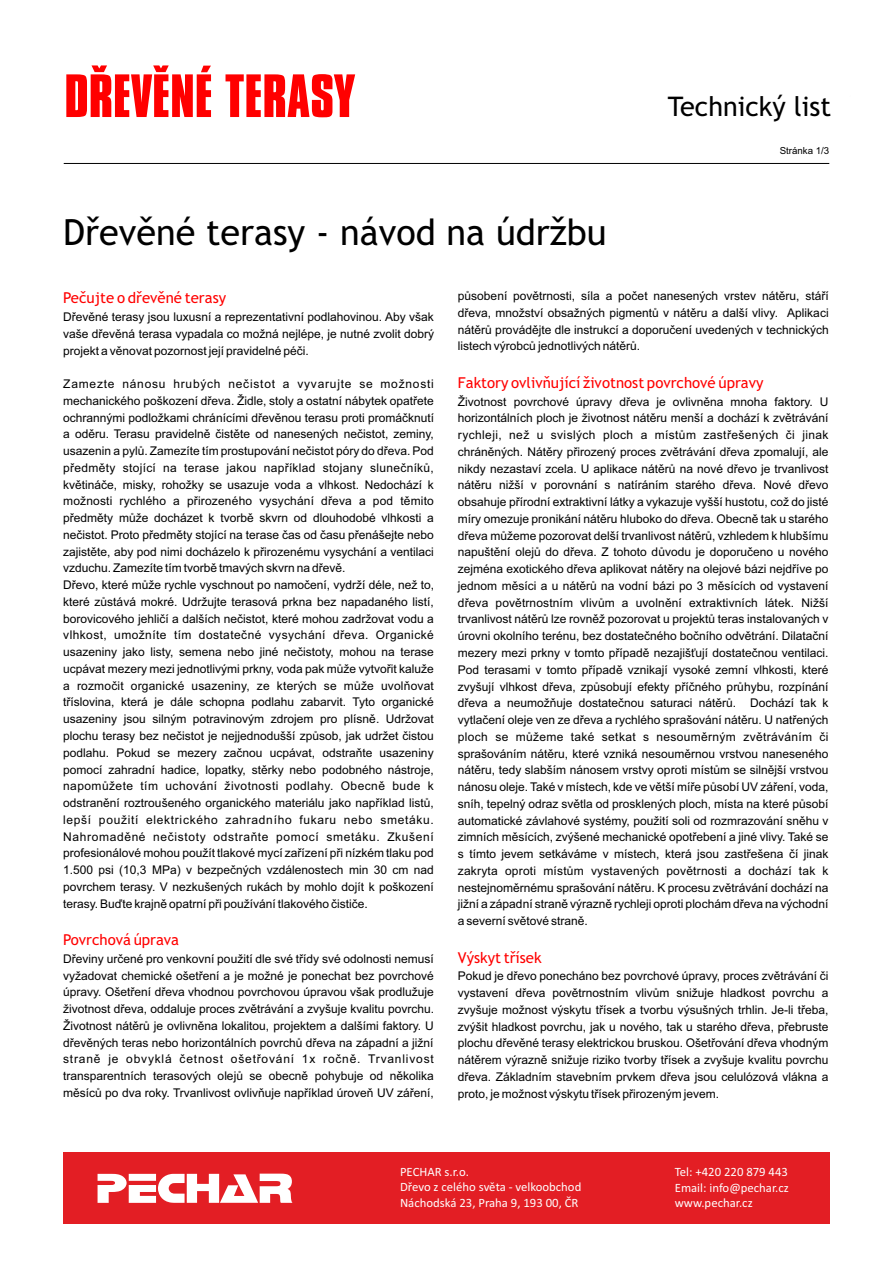
<style>
.page{position:relative;width:893px;height:1263px;background:#fff}
.page>*{position:absolute;margin:0;border:0;box-sizing:border-box;transform-origin:0 0}
.t1{font:700 52.5px "Compacta BT";color:#f00}
.t2{font:36px "Trebuchet MS";color:#000}
.t3{font:27px "Trebuchet MS";color:#000}
.t4{font:15px "Trebuchet MS";color:#f00}
.t5{font:12.75px/15.6px "Calibri";color:#fefefe}
.t6{font:12px/16.8px "Arial";color:#000;text-align:justify}
.t7{font:9.75px "Arial";color:#000}
</style>
<div class="page">
<div style="left:63px;top:1152px;width:767px;height:71px;background:#e31e24"></div>
<svg style="left:98px;top:1173px;width:194px;height:30px"></svg>
<hr style="left:64px;top:163px;width:765px;height:1px;background:#000">
<svg style="left:92px;top:65px;width:15px;height:7px"></svg>
<svg style="left:153px;top:65px;width:16px;height:7px"></svg>
<h1 class="t1" style="left:64px;top:77px;width:292px">DREVENÉ TERASY</h1>
<h2 class="t2" style="left:63px;top:219px;width:545px">Dřevěné terasy - návod na údržbu</h2>
<h3 class="t3" style="left:668px;top:97px;width:165px">Technický list</h3>
<p class="t7" style="left:780px;top:147px;width:51px">Stránka 1/3</p>
<p class="t4" style="left:63px;top:292px;width:164px">Pečujte o dřevěné terasy</p>
<p class="t6" style="left:63px;top:309px;width:372px">Dřevěné terasy jsou luxusní a reprezentativní podlahovinou. Aby však vaše dřevěná terasa vypadala co možná nejlépe, je nutné zvolit dobrý projekt a věnovat pozornost její pravidelné péči.</p>
<p class="t6" style="left:63px;top:377px;width:372px;text-align:left">Zamezte nánosu hrubých nečistot a vyvarujte se možnosti mechanického poškození dřeva. Židle, stoly a ostatní nábytek opatřete ochrannými podložkami chránícími dřevěnou terasu proti promáčknutí a oděru. Terasu pravidelně čistěte od nanesených nečistot, zeminy, usazenin a pylů. Zamezíte tím prostupování nečistot póry do dřeva. Pod předměty stojící na terase jakou například stojany slunečníků, květináče, misky, rohožky se usazuje voda a vlhkost. Nedochází k možnosti rychlého a přirozeného vysychání dřeva a pod těmito předměty může docházet k tvorbě skvrn od dlouhodobé vlhkosti a nečistot. Proto předměty stojící na terase čas od času přenášejte nebo zajistěte, aby pod nimi docházelo k přirozenému vysychání a ventilaci vzduchu. Zamezíte tím tvorbě tmavých skvrn na dřevě.<br>Dřevo, které může rychle vyschnout po namočení, vydrží déle, než to, které zůstává mokré. Udržujte terasová prkna bez napadaného listí, borovicového jehličí a dalších nečistot, které mohou zadržovat vodu a vlhkost, umožníte tím dostatečné vysychání dřeva. Organické usazeniny jako listy, semena nebo jiné nečistoty, mohou na terase ucpávat mezery mezi jednotlivými prkny, voda pak může vytvořit kaluže a rozmočit organické usazeniny, ze kterých se může uvolňovat tříslovina, která je dále schopna podlahu zabarvit. Tyto organické usazeniny jsou silným potravinovým zdrojem pro plísně. Udržovat plochu terasy bez nečistot je nejjednodušší způsob, jak udržet čistou podlahu. Pokud se mezery začnou ucpávat, odstraňte usazeniny pomocí zahradní hadice, lopatky, stěrky nebo podobného nástroje, napomůžete tím uchování životnosti podlahy. Obecně bude k odstranění roztroušeného organického materiálu jako například listů, lepší použití elektrického zahradního fukaru nebo smetáku.<br>Nahromaděné nečistoty odstraňte pomocí smetáku. Zkušení profesionálové mohou použít tlakové mycí zařízení při nízkém tlaku pod 1.500 psi (10,3 MPa) v bezpečných vzdálenostech min 30 cm nad povrchem terasy. V nezkušených rukách by mohlo dojít k poškození terasy. Buďte krajně opatrní při používání tlakového čističe.</p>
<p class="t4" style="left:63px;top:934px;width:117px">Povrchová úprava</p>
<p class="t6" style="left:63px;top:951px;width:372px">Dřeviny určené pro venkovní použití dle své třídy své odolnosti nemusí vyžadovat chemické ošetření a je možné je ponechat bez povrchové úpravy. Ošetření dřeva vhodnou povrchovou úpravou však prodlužuje životnost dřeva, oddaluje proces zvětrávání a zvyšuje kvalitu povrchu.<br>Životnost nátěrů je ovlivněna lokalitou, projektem a dalšími faktory. U dřevěných teras nebo horizontálních povrchů dřeva na západní a jižní straně je obvyklá četnost ošetřování 1x ročně. Trvanlivost transparentních terasových olejů se obecně pohybuje od několika měsíců po dva roky. Trvanlivost ovlivňuje například úroveň UV záření,</p>
<p class="t6" style="left:458px;top:289px;width:372px">působení povětrnosti, síla a počet nanesených vrstev nátěru, stáří dřeva, množství obsažných pigmentů v nátěru a další vlivy. Aplikaci nátěrů provádějte dle instrukcí a doporučení uvedených v technických listech výrobců jednotlivých nátěrů.</p>
<p class="t4" style="left:458px;top:377px;width:307px">Faktory ovlivňující životnost povrchové úpravy</p>
<p class="t6" style="left:458px;top:394px;width:372px">Životnost povrchové úpravy dřeva je ovlivněna mnoha faktory. U horizontálních ploch je životnost nátěru menší a dochází k zvětrávání rychleji, než u svislých ploch a místům zastřešených či jinak chráněných. Nátěry přirozený proces zvětrávání dřeva zpomalují, ale nikdy nezastaví zcela. U aplikace nátěrů na nové dřevo je trvanlivost nátěru nižší v porovnání s natíráním starého dřeva. Nové dřevo obsahuje přírodní extraktivní látky a vykazuje vyšší hustotu, což do jisté míry omezuje pronikání nátěru hluboko do dřeva. Obecně tak u starého dřeva můžeme pozorovat delší trvanlivost nátěrů, vzhledem k hlubšímu napuštění olejů do dřeva. Z tohoto důvodu je doporučeno u nového zejména exotického dřeva aplikovat nátěry na olejové bázi nejdříve po jednom měsíci a u nátěrů na vodní bázi po 3 měsících od vystavení dřeva povětrnostním vlivům a uvolnění extraktivních látek. Nižší trvanlivost nátěrů lze rovněž pozorovat u projektů teras instalovaných v úrovni okolního terénu, bez dostatečného bočního odvětrání. Dilatační mezery mezi prkny v tomto případě nezajišťují dostatečnou ventilaci.<br>Pod terasami v tomto případě vznikají vysoké zemní vlhkosti, které zvyšují vlhkost dřeva, způsobují efekty příčného průhybu, rozpínání dřeva a neumožňuje dostatečnou saturaci nátěrů. Dochází tak k vytlačení oleje ven ze dřeva a rychlého sprašování nátěru. U natřených ploch se můžeme také setkat s nesouměrným zvětráváním či sprašováním nátěru, které vzniká nesouměrnou vrstvou naneseného nátěru, tedy slabším nánosem vrstvy oproti místům se silnější vrstvou nánosu oleje. Také v místech, kde ve větší míře působí UV záření, voda, sníh, tepelný odraz světla od prosklených ploch, místa na které působí automatické závlahové systémy, použití soli od rozmrazování sněhu v zimních měsících, zvýšené mechanické opotřebení a jiné vlivy. Také se s tímto jevem setkáváme v místech, která jsou zastřešena čí jinak zakryta oproti místům vystavených povětrnosti a dochází tak k nestejnoměrnému sprašování nátěru. K procesu zvětrávání dochází na jižní a západní straně výrazně rychleji oproti plochám dřeva na východní a severní světové straně.</p>
<p class="t4" style="left:458px;top:952px;width:85px">Výskyt třísek</p>
<p class="t6" style="left:458px;top:969px;width:372px">Pokud je dřevo ponecháno bez povrchové úpravy, proces zvětrávání či vystavení dřeva povětrnostním vlivům snižuje hladkost povrchu a zvyšuje možnost výskytu třísek a tvorbu výsušných trhlin. Je-li třeba, zvýšit hladkost povrchu, jak u nového, tak u starého dřeva, přebruste plochu dřevěné terasy elektrickou bruskou. Ošetřování dřeva vhodným nátěrem výrazně snižuje riziko tvorby třísek a zvyšuje kvalitu povrchu dřeva. Základním stavebním prvkem dřeva jsou celulózová vlákna a proto, je možnost výskytu třísek přirozeným jevem.</p>
<p class="t5" style="left:400px;top:1165px;width:183px">PECHAR s.r.o.<br>Dřevo z celého světa - velkoobchod<br>Náchodská 23, Praha 9, 193 00, ČR</p>
<p class="t5" style="left:675px;top:1165px;width:116px;text-align:justify">Tel: +420 220 879 443<br>Email: info@pechar.cz www.pechar.cz</p>
</div>
